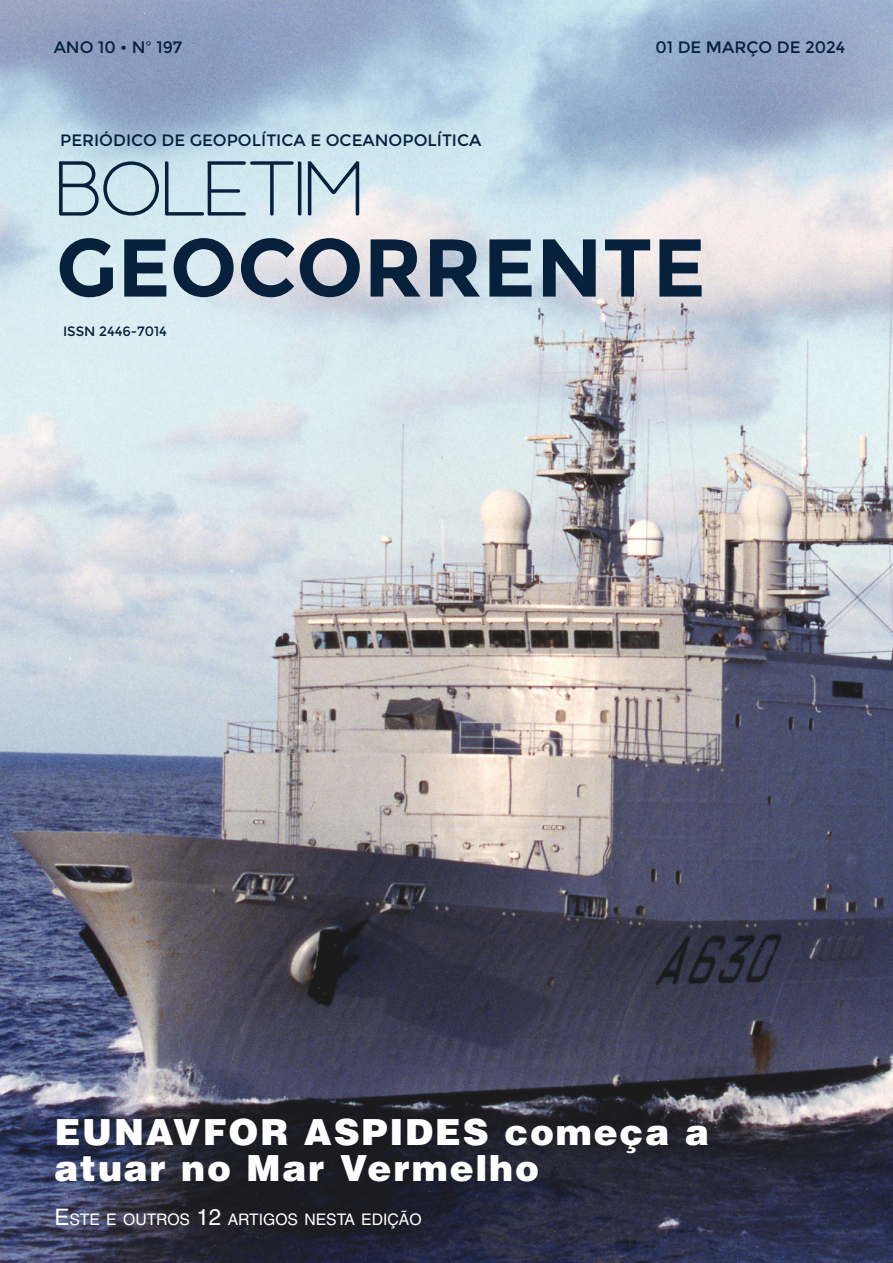
<style>
.page{position:relative;width:893px;height:1263px;background:#fff}
.page>*{position:absolute;margin:0;border:0;box-sizing:border-box;transform-origin:0 0}
.t1{font:300 85.95px "bubbleboddylight";color:#07213c}
.t2{font:700 81.75px "Montserrat";color:#07213c}
.TÍTULO{font:900 36px/36px "Helvetica";letter-spacing:.05em;color:#fff}
.t3{font:16.5px "Montserrat";color:#07213c}
.t4{font:15.9px "Helvetica";color:#fff}
.t5{font:13.5px "Montserrat";color:#07213c}
.s1{font-size:22.65px}
</style>
<div class="page">
<img style="left:0;top:0;width:893px;height:1263px">
<p class="t3" style="left:54px;top:38px;width:130px">ANO 10 • Nº 197</p>
<p class="t3" style="left:656px;top:38px;width:191px">01 DE MARÇO DE 2024</p>
<p class="t3" style="left:60px;top:131px;width:423px">PERIÓDICO DE GEOPOLÍTICA E OCEANOPOLÍTICA</p>
<p class="t1" style="left:56px;top:143px;width:308px">BOLETIM</p>
<p class="t2" style="left:56px;top:219px;width:651px">GEOCORRENTE</p>
<p class="t5" style="left:63px;top:323px;width:105px">ISSN 2446-7014</p>
<p class="TÍTULO" style="left:54px;top:1113px;width:656px">EUNAVFOR ASPIDES começa a atuar no Mar Vermelho</p>
<p class="t4" style="left:54px;top:1210px;width:369px"><span class="s1">E</span>STE E OUTROS <span class="s1">12</span> ARTIGOS NESTA EDIÇÃO</p>
</div>
